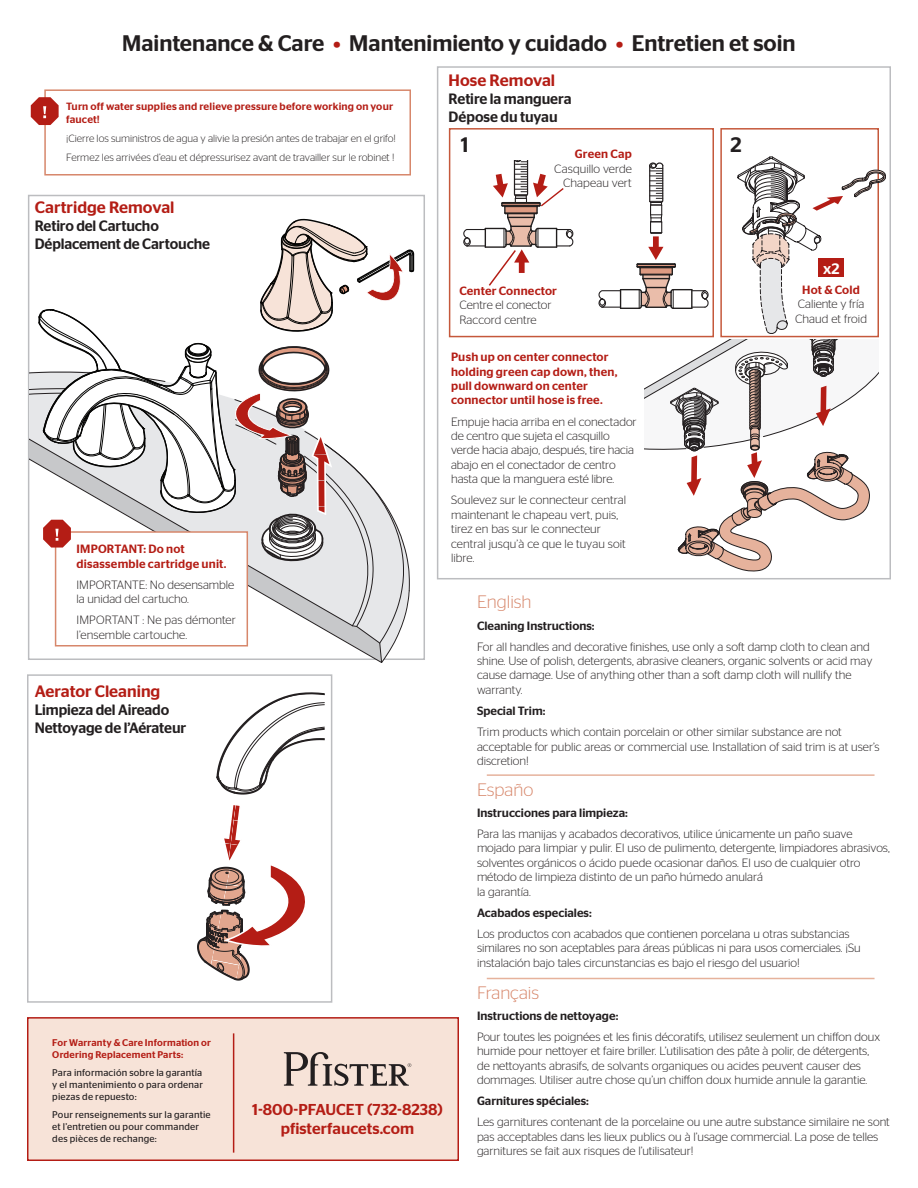
<style>
.page{position:relative;width:918px;height:1188px;background:#fff}
.page>*{position:absolute;margin:0;border:0;box-sizing:border-box;transform-origin:0 0}
.t1{font:500 22.5px "Stag Sans";letter-spacing:-.005em;color:#231f20}
.t2{font:500 21px "Stag Sans";color:#231f20}
.t3{font:300 18px "Stag Sans";color:#d7876b}
.t4{font:500 16.5px "Stag Sans";color:#b41d15}
.t5{font:500 15.75px "Stag Sans";color:#b41d15}
.t6{font:500 15.15px "Stag Sans";color:#fff}
.t7{font:500 15px/18px "Stag Sans";letter-spacing:-.01em;color:#231f20}
.t8{font:300 12px/14.4px "Stag Sans";color:#231f20}
.t9{font:500 12px/14.4px "Stag Sans";letter-spacing:.015em;color:#b41d15}
.t10{font:500 12px "Stag Sans";color:#231f20}
.t11{font:300 10.5px "Stag Sans";color:#231f20}
.t12{font:500 10.5px/12.6px "Stag Sans";letter-spacing:.015em;color:#b41d15}
.t13{font:9.75px/11.7px "Stag Sans";letter-spacing:.02em;color:#231f20;text-align:justify}
.t14{font:500 9.75px/11.7px "Stag Sans";letter-spacing:.02em;color:#b41d15}
.s1{color:#b41d15}
.s2{font-weight:500;color:#b41d15}
</style>
<div class="page">
<div style="left:27px;top:674px;width:305px;height:329px;border:2px solid #bcbdc0"></div>
<div style="left:437px;top:66px;width:454px;height:513px;border:2px solid #bcbdc0"></div>
<div style="left:720px;top:128px;width:159px;height:209px;background:#fff;border:2px solid #c5583b"></div>
<div style="left:449px;top:128px;width:265px;height:209px;background:#fff;border:2px solid #c5583b"></div>
<svg style="left:193px;top:692px;width:133px;height:311px"></svg>
<div style="left:27px;top:1017px;width:432px;height:144px;background:#f7e3d8;border:2px solid #b41d15"></div>
<hr style="left:233px;top:1033px;width:1px;height:120px;background:#b41d15">
<svg style="left:284px;top:1052px;width:127px;height:34px"></svg>
<hr style="left:487px;top:774px;width:388px;height:2px;background:#e6b29c">
<hr style="left:487px;top:978px;width:388px;height:1px;background:#e6b29c">
<svg style="left:463px;top:156px;width:423px;height:416px"></svg>
<svg style="left:29px;top:219px;width:386px;height:444px"></svg>
<div style="left:44px;top:89px;width:367px;height:87px;border:2px solid #d7876b"></div>
<svg style="left:31px;top:97px;width:28px;height:28px"></svg>
<p class="t1" style="left:122px;top:30px;width:675px">Maintenance &amp; Care <span class="s1">•</span> Mantenimiento y cuidado <span class="s1">•</span> Entretien et soin</p>
<p class="t12" style="left:66px;top:100px;width:329px">Turn off water supplies and relieve pressure before working on your faucet!</p>
<p class="t11" style="left:66px;top:133px;width:331px">¡Cierre los suministros de agua y alivie la presión antes de trabajar en el grifo!</p>
<p class="t11" style="left:66px;top:152px;width:330px">Fermez les arrivées d’eau et dépressurisez avant de travailler sur le robinet !</p>
<p class="t4" style="left:35px;top:198px;width:141px">Cartridge Removal</p>
<p class="t7" style="left:35px;top:217px;width:177px">Retiro del Cartucho<br>Déplacement de Cartouche</p>
<p class="t4" style="left:449px;top:71px;width:108px">Hose Removal</p>
<p class="t7" style="left:449px;top:90px;width:124px">Retire la manguera</p>
<p class="t7" style="left:449px;top:108px;width:111px">Dépose du tuyau</p>
<p class="t2" style="left:461px;top:133px;width:9px">1</p>
<p class="t2" style="left:731px;top:133px;width:13px">2</p>
<p class="t9" style="left:575px;top:147px;width:59px">Green Cap</p>
<p class="t8" style="left:554px;top:161px;width:79px">Casquillo verde</p>
<p class="t8" style="left:563px;top:176px;width:70px">Chapeau vert</p>
<p class="t8" style="left:459px;top:283px;width:99px"><span class="s2">Center Connector<br></span>Centre el conector</p>
<p class="t8" style="left:459px;top:312px;width:79px">Raccord centre</p>
<p class="t6" style="left:823px;top:260px;width:18px">x2</p>
<p class="t9" style="left:802px;top:282px;width:59px">Hot &amp; Cold</p>
<p class="t8" style="left:798px;top:297px;width:68px">Caliente y fría</p>
<p class="t8" style="left:795px;top:311px;width:73px">Chaud et froid</p>
<p class="t9" style="left:77px;top:542px;width:151px">IMPORTANT: Do not disassemble cartridge unit.</p>
<p class="t8" style="left:77px;top:577px;width:159px">IMPORTANTE: No desensamble la unidad del cartucho.</p>
<p class="t8" style="left:77px;top:613px;width:161px">IMPORTANT : Ne pas démonter l’ensemble cartouche.</p>
<p class="t4" style="left:35px;top:681px;width:127px">Aerator Cleaning</p>
<p class="t7" style="left:35px;top:700px;width:153px">Limpieza del Aireado<br>Nettoyage de l’Aérateur</p>
<p class="t14" style="left:52px;top:1037px;width:160px">For Warranty &amp; Care Information or<br>Ordering Replacement Parts:</p>
<p class="t13" style="left:52px;top:1067px;width:152px">Para información sobre la garantía y el mantenimiento o para ordenar piezas de repuesto:</p>
<p class="t13" style="left:52px;top:1109px;width:160px;text-align:left">Pour renseignements sur la garantie et l’entretien ou pour commander des pièces de rechange:</p>
<p class="t9" style="left:451px;top:350px;width:168px">Push up on center connector holding green cap down, then, pull downward on center connector until hose is free.</p>
<p class="t8" style="left:451px;top:414px;width:187px">Empuje hacia arriba en el conectador de centro que sujeta el casquillo verde hacia abajo, después, tire hacia abajo en el conectador de centro hasta que la manguera esté libre.</p>
<p class="t8" style="left:451px;top:493px;width:177px">Soulevez sur le connecteur central maintenant le chapeau vert, puis, tirez en bas sur le connecteur central jusqu’à ce que le tuyau soit libre.</p>
<p class="t5" style="left:252px;top:1101px;width:192px">1-800-PFAUCET (732-8238)</p>
<p class="t5" style="left:281px;top:1119px;width:135px">pfisterfaucets.com</p>
<p class="t3" style="left:477px;top:592px;width:56px">English</p>
<p class="t10" style="left:477px;top:618px;width:119px">Cleaning Instructions:</p>
<p class="t8" style="left:477px;top:639px;width:397px">For all handles and decorative finishes, use only a soft damp cloth to clean and shine. Use of polish, detergents, abrasive cleaners, organic solvents or acid may cause damage. Use of anything other than a soft damp cloth will nullify the warranty.</p>
<p class="t10" style="left:477px;top:704px;width:70px">Special Trim:</p>
<p class="t8" style="left:477px;top:725px;width:404px">Trim products which contain porcelain or other similar substance are not acceptable for public areas or commercial use. Installation of said trim is at user’s discretion!</p>
<p class="t3" style="left:477px;top:780px;width:58px">Españo</p>
<p class="t10" style="left:477px;top:806px;width:152px">Instrucciones para limpieza:</p>
<p class="t8" style="left:477px;top:826px;width:414px">Para las manijas y acabados decorativos, utilice únicamente un paño suave mojado para limpiar y pulir. El uso de pulimento, detergente, limpiadores abrasivos, solventes orgánicos o ácido puede ocasionar daños. El uso de cualquier otro método de limpieza distinto de un paño húmedo anulará<br>la garantía.</p>
<p class="t10" style="left:477px;top:906px;width:116px">Acabados especiales:</p>
<p class="t8" style="left:477px;top:926px;width:385px">Los productos con acabados que contienen porcelana u otras substancias similares no son aceptables para áreas públicas ni para usos comerciales. ¡Su instalación bajo tales circunstancias es bajo el riesgo del usuario!</p>
<p class="t3" style="left:477px;top:982px;width:64px">Français</p>
<p class="t10" style="left:477px;top:1009px;width:143px">Instructions de nettoyage:</p>
<p class="t8" style="left:477px;top:1029px;width:405px">Pour toutes les poignées et les finis décoratifs, utilisez seulement un chiffon doux humide pour nettoyer et faire briller. L’utilisation des pâte à polir, de détergents, de nettoyants abrasifs, de solvants organiques ou acides peuvent causer des dommages. Utiliser autre chose qu’un chiffon doux humide annule la garantie.</p>
<p class="t10" style="left:477px;top:1094px;width:113px">Garnitures spéciales:</p>
<p class="t8" style="left:477px;top:1115px;width:414px">Les garnitures contenant de la porcelaine ou une autre substance similaire ne sont pas acceptables dans les lieux publics ou à l’usage commercial. La pose de telles garnitures se fait aux risques de l’utilisateur!</p>
</div>
